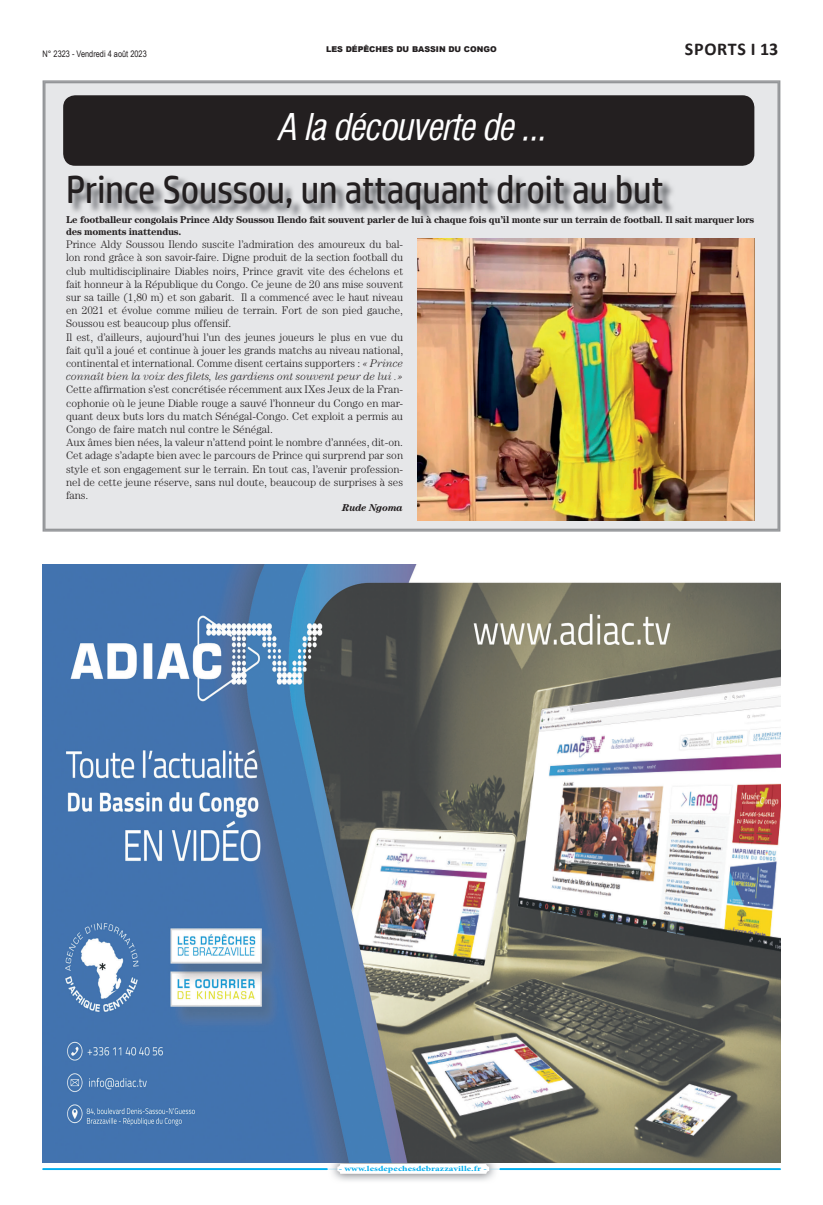
<style>
.page{position:relative;width:823px;height:1205px;background:#fff}
.page>*{position:absolute;margin:0;border:0;box-sizing:border-box;transform-origin:0 0}
.t1{font:39px "HP Simplified";color:#231f20;scale:.9 1}
.t2{font:italic 36px "Corporate Condensed";letter-spacing:-.025em;color:#fff}
.t3{font:700 18px "Calibri";letter-spacing:.035em;color:#231f20}
.t4{font:300 11px/13.2px "Century";color:#231f20}
.t5{font:700 10px/12px "Century";letter-spacing:-.025em;color:#231f20}
.t6{font:italic 700 10px "Century";letter-spacing:-.025em;color:#231f20}
.t7{font:9px "Arial Narrow";color:#231f20}
.t8{font:900 8px "Arial";color:#231f20}
.t9{font:700 7.5px "Minion Pro";letter-spacing:.005em;color:#00aeef;scale:1.33 1}
.s1{font-style:italic}
</style>
<div class="page">
<img style="left:328px;top:1162px;width:99px;height:6px">
<svg style="left:43px;top:1168px;width:737px;height:2px"></svg>
<div style="left:337px;top:1164px;width:152px;height:10px;background:#fff;border-radius:3px"></div>
<img style="left:43px;top:564px;width:737px;height:598px">
<div style="left:44px;top:82px;width:734px;height:448px;background:#e6e7e9"></div>
<div style="left:63px;top:95px;width:691px;height:71px;background:#231f20;border-radius:12px"></div>
<img style="left:70px;top:176px;width:604px;height:46px">
<img style="left:417px;top:238px;width:337px;height:282px">
<p class="t7" style="left:43px;top:47px;width:106px">N° 2323 - Vendredi 4 août 2023</p>
<p class="t8" style="left:326px;top:43px;width:172px">LES DÉPÊCHES DU BASSIN DU CONGO</p>
<h2 class="t2" style="left:276px;top:105px;width:270px">A la découverte de ...</h2>
<h1 class="t1" style="left:66px;top:163px;width:665px">Prince Soussou, un attaquant droit au but</h1>
<h3 class="t3" style="left:684px;top:37px;width:95px">SPORTS I 13</h3>
<p class="t5" style="left:66px;top:213px;width:689px">Le footballeur congolais Prince Aldy Soussou Ilendo fait souvent parler de lui à chaque fois qu’il monte sur un terrain de football. Il sait marquer lors des moments inattendus.</p>
<p class="t4" style="left:66px;top:238px;width:338px">Prince Aldy Soussou Ilendo suscite l’admiration des amoureux du bal&shy;lon rond grâce à son savoir-faire. Digne produit de la section football du club multidisciplinaire Diables noirs, Prince gravit vite des échelons et fait honneur à la République du Congo. Ce jeune de 20 ans mise souvent sur sa taille (1,80 m) et son gabarit. Il a commencé avec le haut niveau en 2021 et évolue comme milieu de terrain. Fort de son pied gauche, Soussou est beaucoup plus offensif.<br>Il est, d’ailleurs, aujourd’hui l’un des jeunes joueurs le plus en vue du fait qu’il a joué et continue à jouer les grands matchs au niveau national, continental et international. Comme disent certains supporters : <span class="s1">« Prince connaît bien la voix des filets, les gardiens ont souvent peur de lui .»</span></p>
<p class="t4" style="left:66px;top:383px;width:338px">Cette affirmation s’est concrétisée récemment aux IXes Jeux de la Fran&shy;cophonie où le jeune Diable rouge a sauvé l’honneur du Congo en mar&shy;quant deux buts lors du match Sénégal-Congo. Cet exploit a permis au Congo de faire match nul contre le Sénégal.<br>Aux âmes bien nées, la valeur n’attend point le nombre d’années, dit-on.<br>Cet adage s’adapte bien avec le parcours de Prince qui surprend par son style et son engagement sur le terrain. En tout cas, l’avenir profession&shy;nel de cette jeune réserve, sans nul doute, beaucoup de surprises à ses fans.</p>
<p class="t6" style="left:342px;top:502px;width:62px">Rude Ngoma</p>
<p class="t9" style="left:338px;top:1163px;width:113px">- www.lesdepechesdebrazzaville.fr -</p>
</div>
